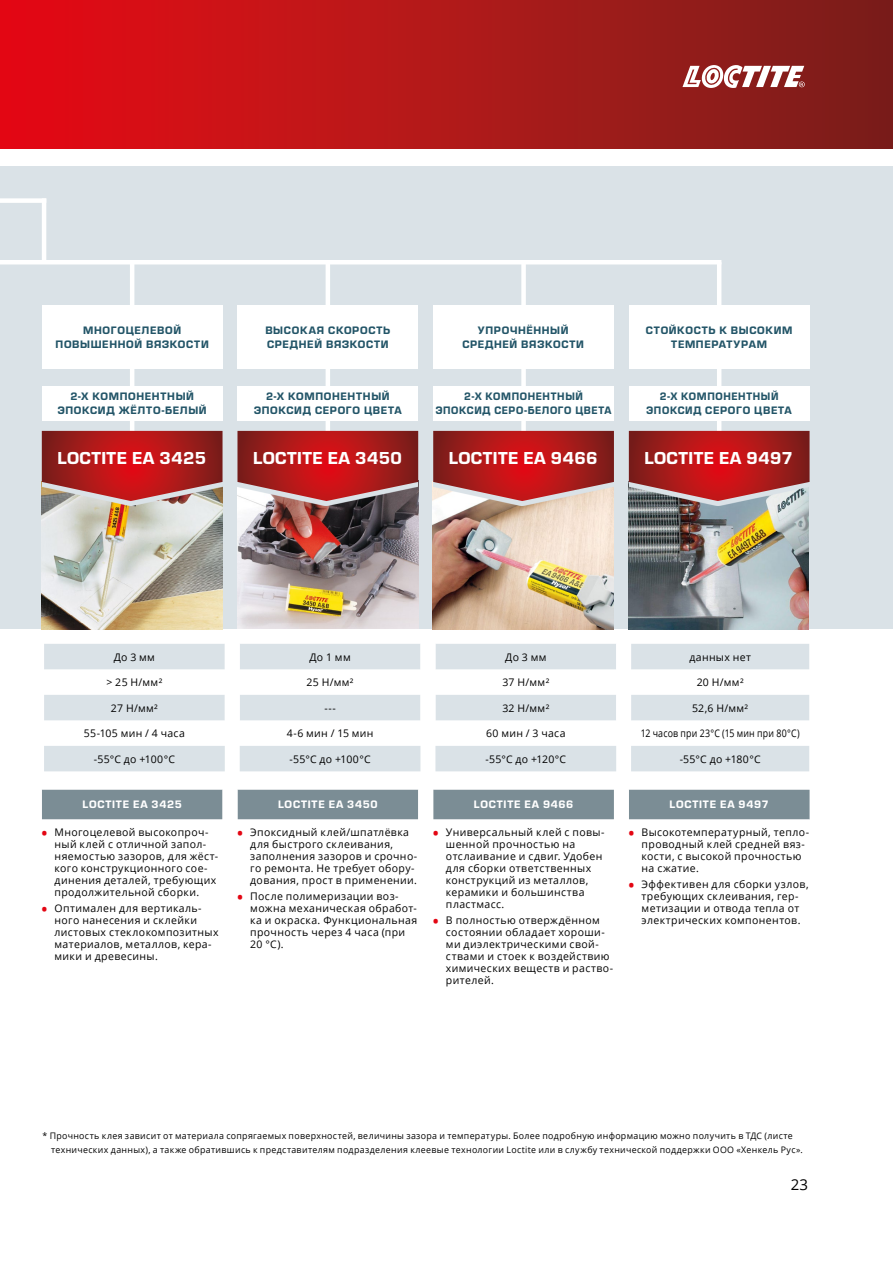
<style>
.page{position:relative;width:893px;height:1263px;background:#fff}
.page>*{position:absolute;margin:0;border:0;box-sizing:border-box;transform-origin:0 0}
.t1{font:18px "Eurostile Hea";letter-spacing:.02em;color:#fff}
.t2{font:15px "Open Sans";color:#000}
.t3{font:11.25px/13.5px "Eurostile Hea";letter-spacing:.06em;color:#235568;text-align:center}
.t4{font:11.25px/13.5px "Eurostile Hea";letter-spacing:.06em;color:#235568;text-align:center;scale:.96 1}
.t5{font:11.25px "Eurostile Hea";letter-spacing:.07em;color:#fff}
.t6{font:10.5px/12px "Open Sans";letter-spacing:.035em;color:#000}
.t7{font:10.5px "Open Sans";letter-spacing:.035em;color:#000;scale:.84 1}
.t8{font:9px/13.5px "Open Sans";letter-spacing:.035em;color:#000}
.s1{font-weight:800;font-size:13.5px;color:#e30613}
</style>
<div class="page">
<div style="left:0;top:0;width:893px;height:149px;background:linear-gradient(to right,#e80c15,#79211b)"></div>
<svg style="left:682px;top:65px;width:123px;height:23px"></svg>
<div style="left:0;top:167px;width:893px;height:462px;background:#dae2e7"></div>
<div style="left:0;top:198px;width:46px;height:5px;background:#fff"></div>
<hr style="left:42px;top:198px;width:4px;height:64px;background:#fff">
<svg style="left:631px;top:644px;width:178px;height:76px;fill:#dae2e7"></svg>
<div style="left:44px;top:644px;width:572px;height:25px;background:#dae2e7"></div>
<svg style="left:44px;top:669px;width:572px;height:52px"></svg>
<div style="left:44px;top:746px;width:765px;height:25px;background:#dae2e7"></div>
<svg style="left:42px;top:790px;width:768px;height:30px;background:#85969d"></svg>
<img style="left:237px;top:505px;width:181px;height:123px">
<img style="left:42px;top:505px;width:181px;height:124px">
<hr style="left:717px;top:262px;width:4px;height:198px;background:#fff">
<hr style="left:326px;top:262px;width:4px;height:181px;background:#fff">
<hr style="left:0;top:260px;width:721px;height:4px;background:#fff">
<svg style="left:237px;top:501px;width:181px;height:4px"></svg>
<svg style="left:237px;top:431px;width:181px;height:70px;background:#ad2e2f"></svg>
<div style="left:521px;top:262px;width:5px;height:186px;background:#fff"></div>
<hr style="left:130px;top:262px;width:4px;height:186px;background:#fff">
<img style="left:628px;top:431px;width:182px;height:198px">
<img style="left:433px;top:431px;width:181px;height:198px">
<svg style="left:42px;top:501px;width:181px;height:4px"></svg>
<svg style="left:42px;top:431px;width:181px;height:70px;background:#ae2e2d"></svg>
<div style="left:42px;top:305px;width:181px;height:64px;background:#fff"></div>
<div style="left:237px;top:305px;width:181px;height:64px;background:#fff"></div>
<div style="left:433px;top:305px;width:180px;height:64px;background:#fff"></div>
<div style="left:629px;top:305px;width:181px;height:64px;background:#fff"></div>
<div style="left:629px;top:386px;width:181px;height:34px;background:#fff"></div>
<div style="left:433px;top:386px;width:181px;height:34px;background:#fff"></div>
<div style="left:237px;top:386px;width:181px;height:34px;background:#fff"></div>
<div style="left:42px;top:386px;width:181px;height:34px;background:#fff"></div>
<p class="t3" style="left:56px;top:324px;width:155px">МНОГОЦЕЛЕВОЙ<br>ПОВЫШЕННОЙ ВЯЗКОСТИ</p>
<p class="t3" style="left:265px;top:324px;width:126px;text-align:left">ВЫСОКАЯ СКОРОСТЬ<br>СРЕДНЕЙ ВЯЗКОСТИ</p>
<p class="t3" style="left:462px;top:324px;width:123px">УПРОЧНЁННЫЙ<br>СРЕДНЕЙ ВЯЗКОСТИ</p>
<p class="t3" style="left:646px;top:324px;width:148px">СТОЙКОСТЬ К ВЫСОКИМ<br>ТЕМПЕРАТУРАМ</p>
<p class="t3" style="left:58px;top:390px;width:150px">2-Х КОМПОНЕНТНЫЙ<br>ЭПОКСИД ЖЁЛТО-БЕЛЫЙ</p>
<p class="t3" style="left:254px;top:390px;width:149px">2-Х КОМПОНЕНТНЫЙ<br>ЭПОКСИД СЕРОГО ЦВЕТА</p>
<p class="t4" style="left:436px;top:390px;width:184px">2-Х КОМПОНЕНТНЫЙ<br>ЭПОКСИД СЕРО-БЕЛОГО ЦВЕТА</p>
<p class="t4" style="left:646px;top:390px;width:153px">2-Х КОМПОНЕНТНЫЙ<br>ЭПОКСИД СЕРОГО ЦВЕТА</p>
<h1 class="t1" style="left:57px;top:448px;width:150px">LOCTITE ЕА 3425</h1>
<h1 class="t1" style="left:253px;top:448px;width:150px">LOCTITE ЕА 3450</h1>
<h1 class="t1" style="left:449px;top:448px;width:150px">LOCTITE ЕА 9466</h1>
<h1 class="t1" style="left:644px;top:448px;width:150px">LOCTITE ЕА 9497</h1>
<p class="t6" style="left:114px;top:650px;width:43px">До 3 мм</p>
<p class="t6" style="left:309px;top:650px;width:43px">До 1 мм</p>
<p class="t6" style="left:505px;top:650px;width:43px">До 3 мм</p>
<p class="t6" style="left:689px;top:650px;width:63px">данных нет</p>
<p class="t6" style="left:106px;top:676px;width:57px">&gt; 25 Н/мм²</p>
<p class="t6" style="left:307px;top:676px;width:49px">25 Н/мм²</p>
<p class="t6" style="left:502px;top:676px;width:48px">37 Н/мм²</p>
<p class="t6" style="left:697px;top:676px;width:48px">20 Н/мм²</p>
<p class="t6" style="left:111px;top:701px;width:48px">27 Н/мм²</p>
<p class="t6" style="left:324px;top:701px;width:13px">---</p>
<p class="t6" style="left:502px;top:701px;width:48px">32 Н/мм²</p>
<p class="t6" style="left:692px;top:701px;width:58px">52,6 Н/мм²</p>
<p class="t6" style="left:84px;top:727px;width:102px">55-105 мин / 4 часа</p>
<p class="t6" style="left:287px;top:727px;width:88px">4-6 мин / 15 мин</p>
<p class="t6" style="left:486px;top:727px;width:81px">60 мин / 3 часа</p>
<p class="t7" style="left:641px;top:726px;width:191px">12 часов при 23°С (15 мин при 80°С)</p>
<p class="t6" style="left:94px;top:752px;width:83px">-55°С до +100°С</p>
<p class="t6" style="left:289px;top:752px;width:83px">-55°С до +100°С</p>
<p class="t6" style="left:485px;top:752px;width:82px">-55°С до +120°С</p>
<p class="t6" style="left:680px;top:752px;width:82px">-55°С до +180°С</p>
<p class="t5" style="left:82px;top:798px;width:101px">LOCTITE ЕА 3425</p>
<p class="t5" style="left:278px;top:798px;width:101px">LOCTITE ЕА 3450</p>
<p class="t5" style="left:474px;top:798px;width:101px">LOCTITE ЕА 9466</p>
<p class="t5" style="left:669px;top:798px;width:101px">LOCTITE ЕА 9497</p>
<p class="t6" style="left:55px;top:826px;width:165px;text-indent:-13px"><span class="s1">•</span> Многоцелевой высокопроч&shy;ный клей с отличной запол&shy;няемостью зазоров, для жёст&shy;кого конструкционного сое&shy;динения деталей, требующих продолжительной сборки.</p>
<p class="t6" style="left:55px;top:902px;width:166px;text-indent:-13px"><span class="s1">•</span> Оптимален для вертикаль&shy;ного нанесения и склейки листовых стеклокомпозитных материалов, металлов, кера&shy;мики и древесины.</p>
<p class="t6" style="left:250px;top:826px;width:169px;text-indent:-13px"><span class="s1">•</span> Эпоксидный клей/шпатлёвка для быстрого склеивания, заполнения зазоров и срочно&shy;го ремонта. Не требует обору&shy;дования, прост в применении.</p>
<p class="t6" style="left:250px;top:890px;width:168px;text-indent:-13px"><span class="s1">•</span> После полимеризации воз&shy;можна механическая обработ&shy;ка и окраска. Функциональная прочность через 4 часа (при<br>20 °C).</p>
<p class="t6" style="left:446px;top:826px;width:160px;text-indent:-13px"><span class="s1">•</span> Универсальный клей с повы&shy;шенной прочностью на отслаивание и сдвиг. Удобен для сборки ответственных конструкций из металлов, керамики и большинства пластмасс.</p>
<p class="t6" style="left:446px;top:914px;width:169px;text-indent:-13px"><span class="s1">•</span> В полностью отверждённом состоянии обладает хороши&shy;ми диэлектрическими свой&shy;ствами и стоек к воздействию химических веществ и раство&shy;рителей.</p>
<p class="t6" style="left:642px;top:826px;width:169px;text-indent:-13px"><span class="s1">•</span> Высокотемпературный, тепло&shy;проводный клей средней вяз&shy;кости, с высокой прочностью на сжатие.</p>
<p class="t6" style="left:629px;top:878px;width:181px;text-align:center"><span class="s1">•</span> Эффективен для сборки узлов, требующих склеивания, гер&shy;метизации и отвода тепла от электрических компонентов.</p>
<p class="t8" style="left:51px;top:1129px;width:753px;text-indent:-9px">* Прочность клея зависит от материала сопрягаемых поверхностей, величины зазора и температуры. Более подробную информацию можно получить в ТДС (листе технических данных), а также обратившись к представителям подразделения клеевые технологии Loctite или в службу технической поддержки OOO «Хенкель Рус».</p>
<h2 class="t2" style="left:791px;top:1175px;width:19px">23</h2>
</div>
